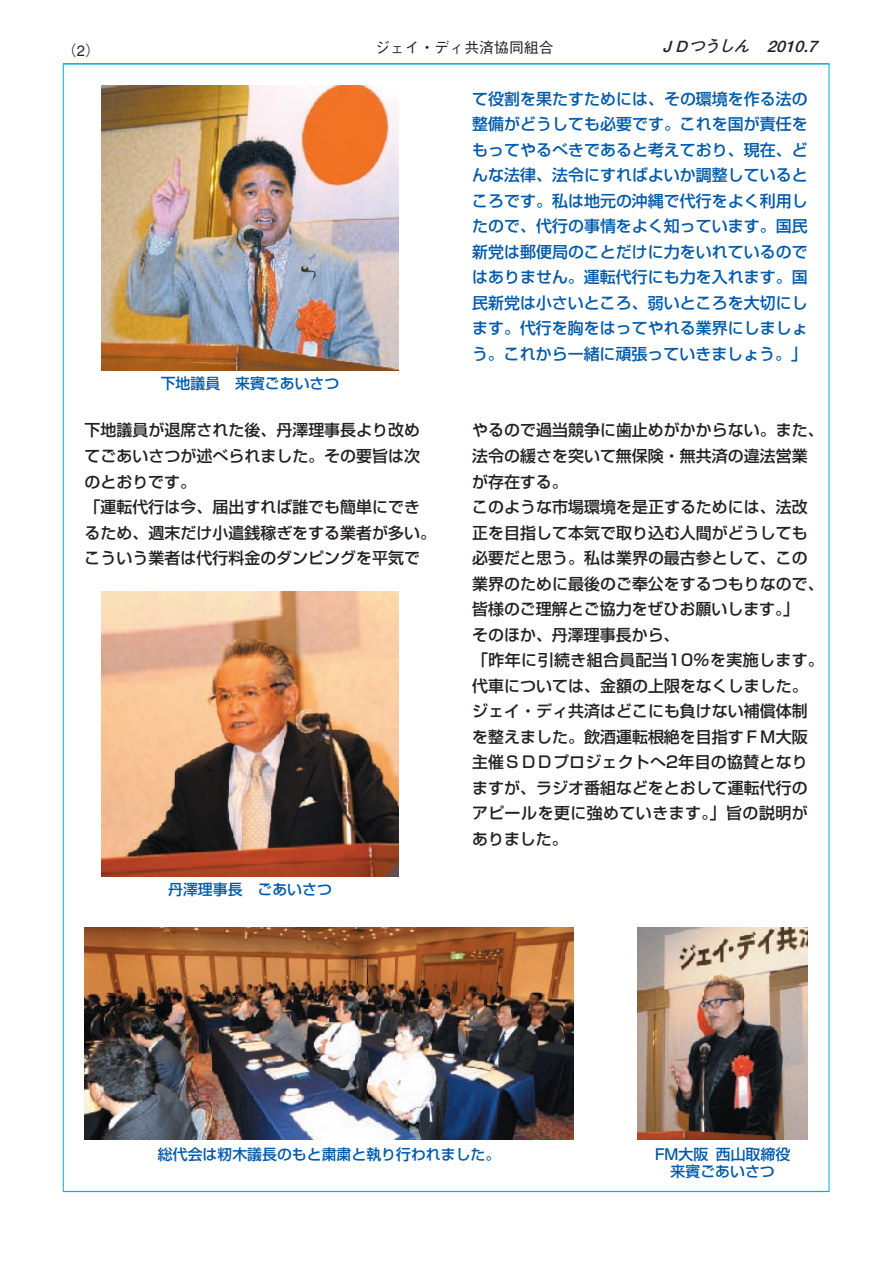
<style>
.page{position:relative;width:893px;height:1264px;background:#fff}
.page>*{position:absolute;margin:0;border:0;box-sizing:border-box;transform-origin:0 0}
.t1{font:500 15.9px/25.5px "Shin Go";color:#231f20}
.t2{font:500 15.9px/25.5px "Shin Go";color:#015aaa;text-align:justify}
.t3{font:italic 700 15.9px "Futo Go B101";color:#231f20;scale:1.04 1}
.t4{font:500 14.85px/17.9px "Shin Go";color:#015aaa;text-align:center}
.t5{font:500 14.85px "Gothic BBB";color:#231f20}
</style>
<div class="page">
<img style="left:101px;top:591px;width:298px;height:285px">
<img style="left:84px;top:927px;width:489px;height:212px">
<img style="left:637px;top:927px;width:170px;height:212px">
<img style="left:101px;top:85px;width:298px;height:285px">
<hr style="left:63px;top:63px;width:766px;height:1px;background:#03ade5">
<p class="t5" style="left:62px;top:42px;width:40px">（2）</p>
<p class="t5" style="left:375px;top:39px;width:180px">ジェイ・ディ共済協同組合</p>
<p class="t3" style="left:658px;top:37px;width:159px">ＪＤつうしん 2010.7</p>
<p class="t4" style="left:161px;top:374px;width:180px">下地議員　来賓ごあいさつ</p>
<p class="t2" style="left:472px;top:85px;width:337px">て役割を果たすためには、その環境を作る法の整備がどうしても必要です。これを国が責任をもってやるべきであると考えており、現在、どんな法律、法令にすればよいか調整しているところです。私は地元の沖縄で代行をよく利用したので、代行の事情をよく知っています。国民新党は郵便局のことだけに力をいれているのではありません。運転代行にも力を入れます。国民新党は小さいところ、弱いところを大切にします。代行を胸をはってやれる業界にしましょう。これから一緒に頑張っていきましょう。」</p>
<p class="t1" style="left:84px;top:417px;width:353px">下地議員が退席された後、丹澤理事長より改めてごあいさつが述べられました。その要旨は次のとおりです。<br>「運転代行は今、届出すれば誰でも簡単にできるため、週末だけ小遣銭稼ぎをする業者が多い。こういう業者は代行料金のダンピングを平気で</p>
<p class="t1" style="left:472px;top:417px;width:353px">やるので過当競争に歯止めがかからない。また、法令の緩さを突いて無保険・無共済の違法営業が存在する。<br>このような市場環境を是正するためには、法改正を目指して本気で取り込む人間がどうしても必要だと思う。私は業界の最古参として、この業界のために最後のご奉公をするつもりなので、皆様のご理解とご協力をぜひお願いします。」<br>そのほか、丹澤理事長から、<br>「昨年に引続き組合員配当10％を実施します。代車については、金額の上限をなくしました。ジェイ・ディ共済はどこにも負けない補償体制を整えました。飲酒運転根絶を目指すＦＭ大阪主催ＳＤＤプロジェクトへ2年目の協賛となりますが、ラジオ番組などをとおして運転代行のアピールを更に強めていきます。」旨の説明がありました。</p>
<p class="t4" style="left:168px;top:880px;width:165px">丹澤理事長　ごあいさつ</p>
<p class="t4" style="left:158px;top:1143px;width:344px">総代会は籾木議長のもと粛粛と執り行われました。</p>
<p class="t4" style="left:655px;top:1143px;width:137px">FM大阪西山取締役来賓ごあいさつ</p>
</div>
